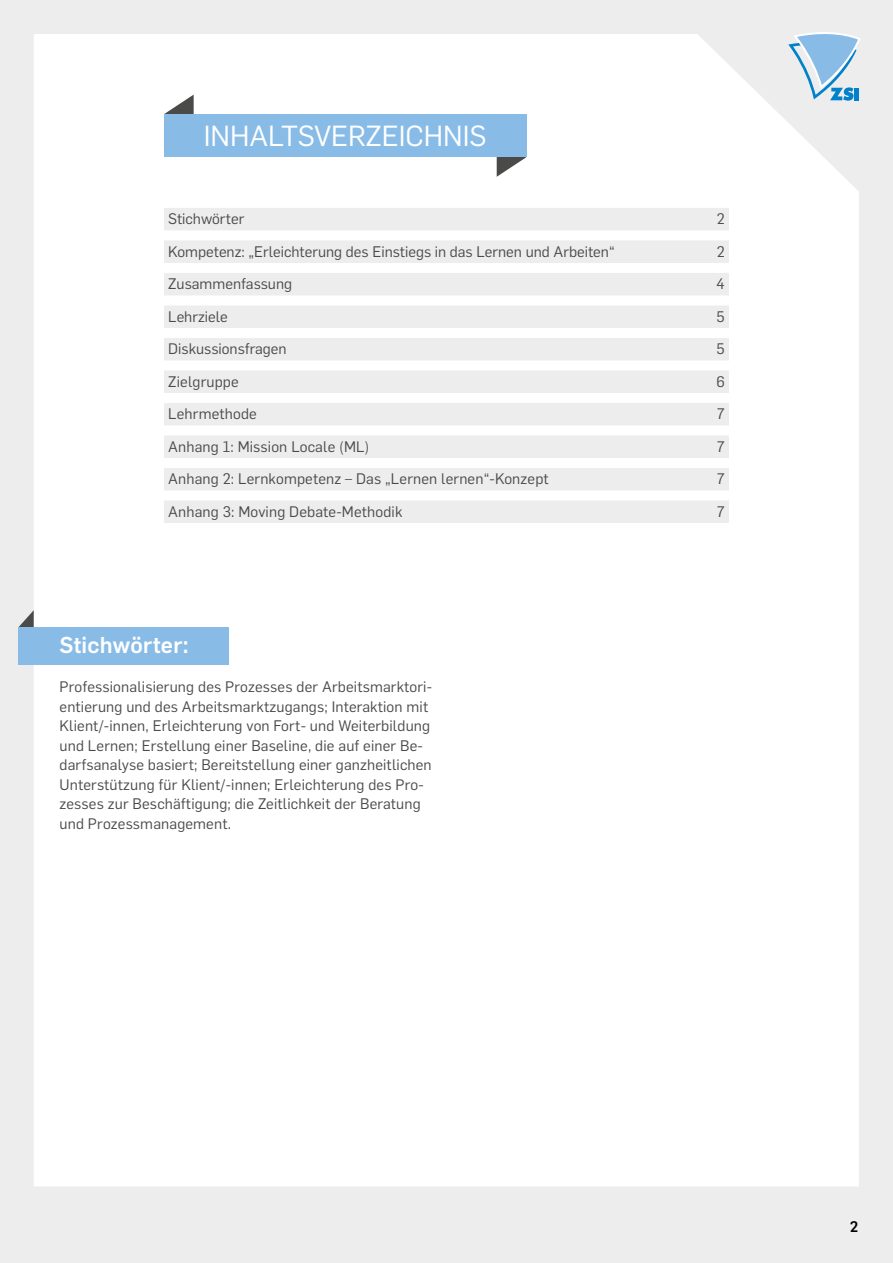
<style>
.page{position:relative;width:893px;height:1263px;background:#ededed}
.page>*{position:absolute;margin:0;border:0;box-sizing:border-box;transform-origin:0 0}
.t1{font:28.5px "Flama";color:#fff}
.t2{font:500 22.5px "Flama";letter-spacing:.015em;color:#fff}
.t3{font:15px/19.5px "Flama";letter-spacing:.01em;color:#4a4a49}
.t4{font:500 15px "Flama";color:#000}
</style>
<div class="page">
<div style="left:34px;top:34px;width:825px;height:1152px;background:#fff"></div>
<svg style="left:786px;top:32px;width:74px;height:69px"></svg>
<div style="left:854px;top:88px;width:5px;height:12px;background:#0081c9"></div>
<svg style="left:19px;top:610px;width:15px;height:17px"></svg>
<div style="left:18px;top:627px;width:211px;height:38px;background:#88bce7"></div>
<div style="left:164px;top:208px;width:565px;height:22px;background:#ededed"></div>
<div style="left:164px;top:240px;width:565px;height:23px;background:#ededed"></div>
<div style="left:164px;top:273px;width:565px;height:22px;background:#ededed"></div>
<div style="left:164px;top:305px;width:565px;height:23px;background:#ededed"></div>
<div style="left:164px;top:338px;width:565px;height:22px;background:#ededed"></div>
<div style="left:164px;top:370px;width:565px;height:23px;background:#ededed"></div>
<div style="left:164px;top:403px;width:565px;height:22px;background:#ededed"></div>
<div style="left:164px;top:435px;width:565px;height:23px;background:#ededed"></div>
<div style="left:164px;top:468px;width:565px;height:22px;background:#ededed"></div>
<div style="left:164px;top:500px;width:565px;height:23px;background:#ededed"></div>
<svg style="left:497px;top:157px;width:29px;height:20px"></svg>
<svg style="left:164px;top:95px;width:30px;height:19px"></svg>
<div style="left:164px;top:114px;width:362px;height:43px;background:#88bce7"></div>
<h1 class="t1" style="left:204px;top:116px;width:284px">INHALTSVERZEICHNIS</h1>
<p class="t3" style="left:168px;top:208px;width:78px">Stichwörter</p>
<p class="t3" style="left:717px;top:208px;width:10px">2</p>
<p class="t3" style="left:168px;top:241px;width:448px">Kompetenz: „Erleichterung des Einstiegs in das Lernen und Arbeiten“</p>
<p class="t3" style="left:717px;top:241px;width:10px">2</p>
<p class="t3" style="left:168px;top:273px;width:125px">Zusammenfassung</p>
<p class="t3" style="left:716px;top:273px;width:10px">4</p>
<p class="t3" style="left:168px;top:306px;width:61px">Lehrziele</p>
<p class="t3" style="left:716px;top:306px;width:10px">5</p>
<p class="t3" style="left:168px;top:338px;width:120px">Diskussionsfragen</p>
<p class="t3" style="left:716px;top:338px;width:10px">5</p>
<p class="t3" style="left:168px;top:371px;width:72px">Zielgruppe</p>
<p class="t3" style="left:716px;top:371px;width:10px">6</p>
<p class="t3" style="left:168px;top:403px;width:90px">Lehrmethode</p>
<p class="t3" style="left:717px;top:403px;width:9px">7</p>
<p class="t3" style="left:168px;top:436px;width:203px">Anhang 1: Mission Locale (ML)</p>
<p class="t3" style="left:717px;top:436px;width:9px">7</p>
<p class="t3" style="left:168px;top:468px;width:382px">Anhang 2: Lernkompetenz – Das „Lernen lernen“-Konzept</p>
<p class="t3" style="left:717px;top:468px;width:9px">7</p>
<p class="t3" style="left:168px;top:501px;width:236px">Anhang 3: Moving Debate-Methodik</p>
<p class="t3" style="left:717px;top:501px;width:9px">7</p>
<h2 class="t2" style="left:60px;top:629px;width:131px">Stichwörter:</h2>
<p class="t3" style="left:60px;top:676px;width:374px">Professionalisierung des Prozesses der Arbeitsmarktori&shy;entierung und des Arbeitsmarktzugangs; Interaktion mit Klient/-innen, Erleichterung von Fort- und Weiterbildung und Lernen; Erstellung einer Baseline, die auf einer Be&shy;darfsanalyse basiert; Bereitstellung einer ganzheitlichen Unterstützung für Klient/-innen; Erleichterung des Pro&shy;zesses zur Beschäftigung; die Zeitlichkeit der Beratung und Prozessmanagement.</p>
<p class="t4" style="left:850px;top:1216px;width:10px">2</p>
</div>
